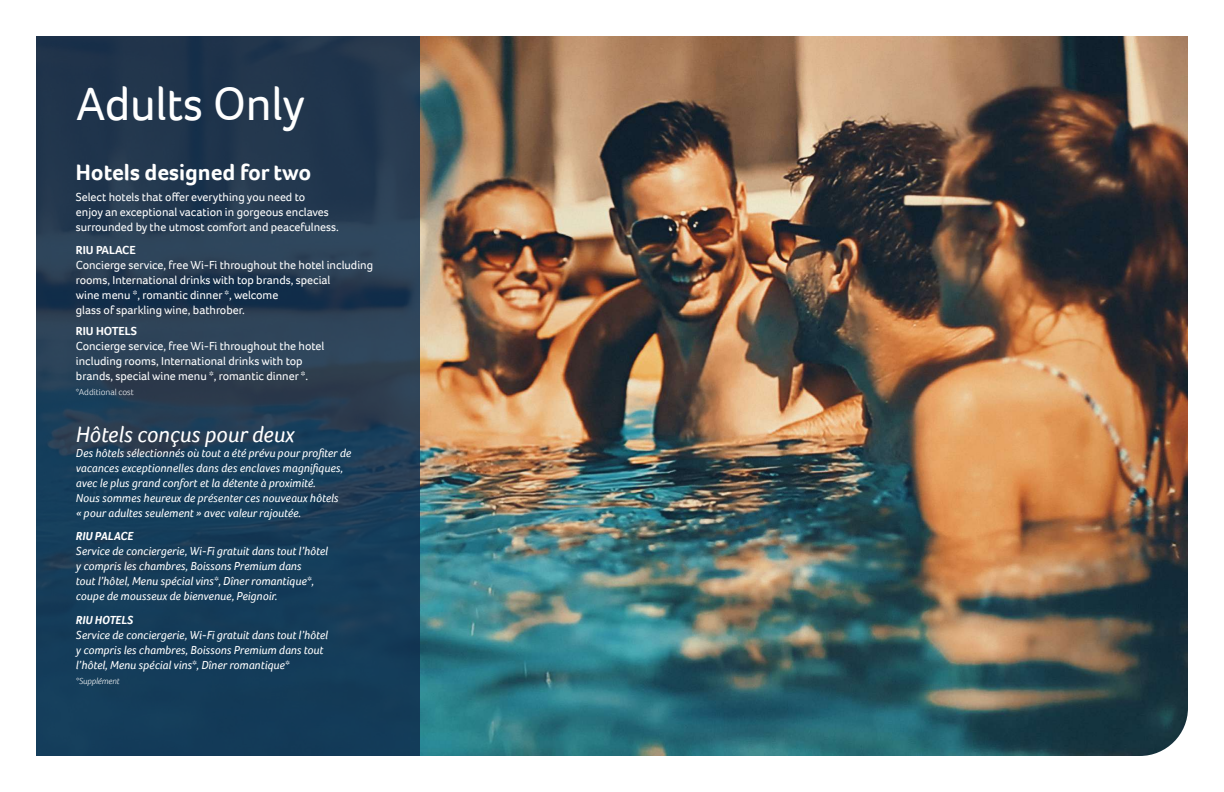
<style>
.page{position:relative;width:1224px;height:792px;background:#fff}
.page>*{position:absolute;margin:0;border:0;box-sizing:border-box;transform-origin:0 0}
.t1{font:48px "Foco";letter-spacing:-.01em;color:#fff}
.t2{font:700 23px "Foco";color:#fff}
.t3{font:italic 23px "Foco";color:#fff}
.t4{font:italic 12px/15px "Foco";color:#fff}
.t5{font:12px/15px "Foco";color:#fff}
.t6{font:700 12px "Foco";color:#fff}
.t7{font:italic 700 12px "Foco";letter-spacing:-.005em;color:#fff}
.t8{font:300 9px "Foco";color:#fff}
.t9{font:italic 300 9px "Foco";color:#fff}
</style>
<div class="page">
<img style="left:420px;top:36px;width:768px;height:720px">
<svg style="left:36px;top:36px;width:384px;height:720px;background:#1e3b54"></svg>
<h1 class="t1" style="left:76px;top:72px;width:231px">Adults Only</h1>
<h2 class="t2" style="left:76px;top:157px;width:237px">Hotels designed for two</h2>
<p class="t5" style="left:76px;top:189px;width:265px">Select hotels that offer everything you need to<br>enjoy an exceptional vacation in gorgeous enclaves surrounded by the utmost comfort and peacefulness.</p>
<p class="t6" style="left:76px;top:242px;width:61px">RIU PALACE</p>
<p class="t5" style="left:76px;top:258px;width:299px">Concierge service, free Wi-Fi throughout the hotel including rooms, International drinks with top brands, special<br>wine menu *, romantic dinner *, welcome<br>glass of sparkling wine, bathrober.</p>
<p class="t6" style="left:76px;top:323px;width:63px">RIU HOTELS</p>
<p class="t5" style="left:76px;top:338px;width:250px">Concierge service, free Wi-Fi throughout the hotel including rooms, International drinks with top brands, special wine menu *, romantic dinner *.</p>
<p class="t8" style="left:76px;top:386px;width:59px">*Additional cost</p>
<h2 class="t3" style="left:76px;top:419px;width:220px">Hôtels conçus pour deux</h2>
<p class="t4" style="left:76px;top:445px;width:277px">Des hôtels sélectionnés où tout a été prévu pour profiter de vacances exceptionnelles dans des enclaves magnifiques, avec le plus grand confort et la détente à proximité.<br>Nous sommes heureux de présenter ces nouveaux hôtels<br>« pour adultes seulement » avec valeur rajoutée.</p>
<p class="t7" style="left:76px;top:528px;width:59px">RIU PALACE</p>
<p class="t4" style="left:76px;top:544px;width:254px">Service de conciergerie, Wi-Fi gratuit dans tout l’hôtel y compris les chambres, Boissons Premium dans<br>tout l’hôtel, Menu spécial vins*, Dîner romantique*, coupe de mousseux de bienvenue, Peignoir.</p>
<p class="t7" style="left:76px;top:612px;width:59px">RIU HOTELS</p>
<p class="t4" style="left:76px;top:627px;width:254px">Service de conciergerie, Wi-Fi gratuit dans tout l’hôtel y compris les chambres, Boissons Premium dans tout l’hôtel, Menu spécial vins*, Dîner romantique*</p>
<p class="t9" style="left:76px;top:675px;width:45px">*Supplément</p>
</div>
